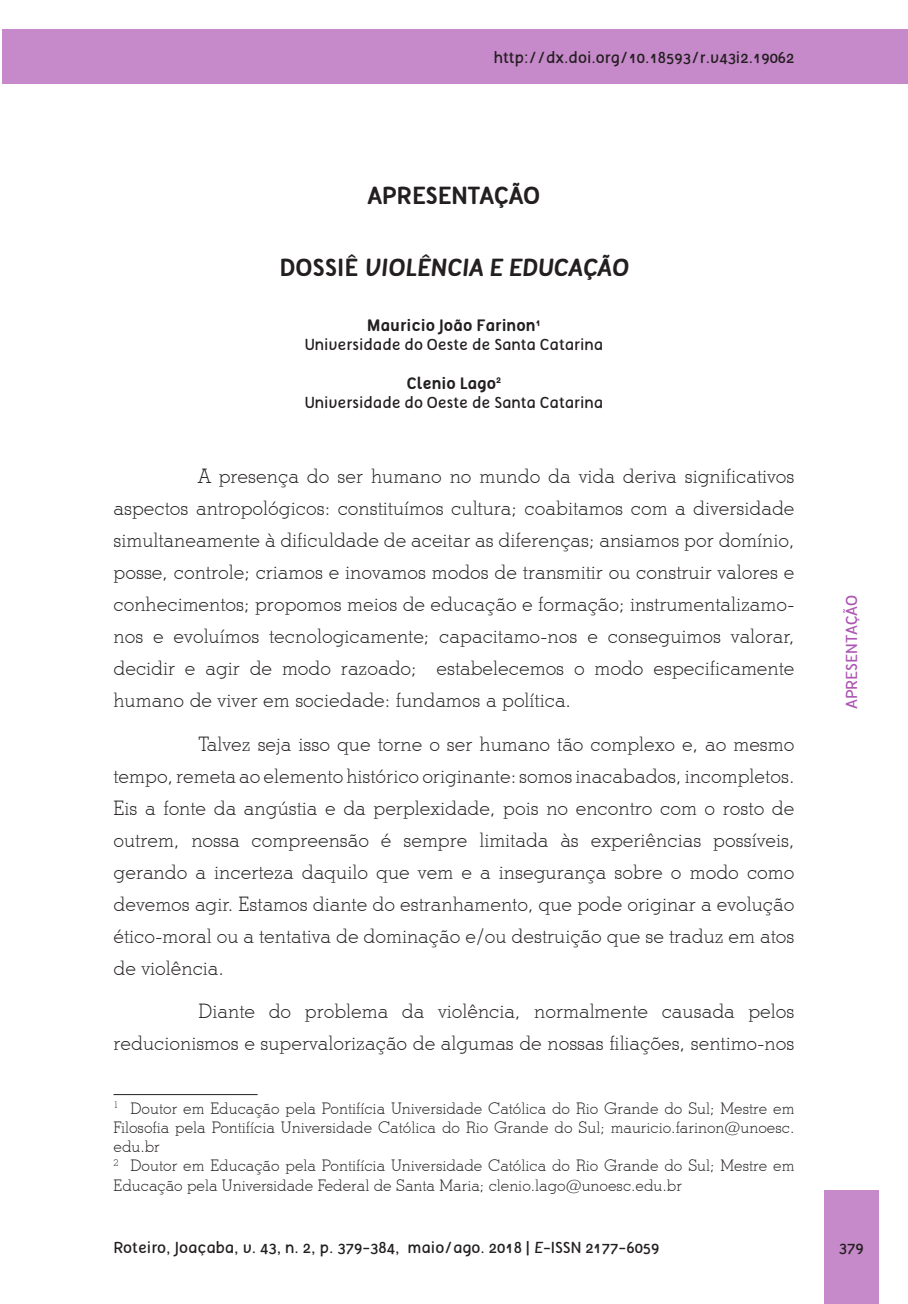
<style>
.page{position:relative;width:908px;height:1304px;background:#fff}
.page>*{position:absolute;margin:0;border:0;box-sizing:border-box;transform-origin:0 0}
.Títulos_Artigos{font:italic 700 24px "Tellural";color:#231f20}
.Títulos_Artigos-2{font:700 24px "Tellural";color:#231f20}
.Texto{font:300 20px/32px "Stymie BT";color:#231f20;text-align:justify}
.nota_de_rodapé_com_n{font:300 16px/19.2px "Stymie BT";color:#231f20;text-align:justify}
.cabeçalho{font:16px "Tellural";color:#231f20}
.Autores{font:16px "Tellural";color:#231f20}
.Só_autores{font:700 16px "Tellural";color:#231f20}
.t1{font:16px "Tellural";color:#ad57b3}
.s1{font-style:normal}
.s2{font-style:italic}
</style>
<div class="page">
<div style="left:2px;top:29px;width:905px;height:55px;background:#c689ca"></div>
<div style="left:823px;top:1191px;width:55px;height:113px;background:#c689ca"></div>
<hr style="left:113px;top:1094px;width:144px;height:1px;background:#231f20">
<p class="cabeçalho" style="left:493px;top:48px;width:302px">http://dx.doi.org/10.18593/r.v43i2.19062</p>
<p class="Títulos_Artigos-2" style="left:367px;top:182px;width:174px">APRESENTAÇÃO</p>
<p class="Títulos_Artigos" style="left:279px;top:254px;width:350px"><span class="s1">DOSSIÊ</span> VIOLÊNCIA E EDUCAÇÃO</p>
<p class="Só_autores" style="left:367px;top:316px;width:175px">Mauricio João Farinon<sup>1</sup></p>
<p class="Autores" style="left:304px;top:336px;width:300px">Universidade do Oeste de Santa Catarina</p>
<p class="Só_autores" style="left:406px;top:374px;width:96px">Clenio Lago<sup>2</sup></p>
<p class="Autores" style="left:304px;top:394px;width:300px">Universidade do Oeste de Santa Catarina</p>
<p class="Texto" style="left:113px;top:460px;width:682px;text-indent:85px">A presença do ser humano no mundo da vida deriva significativos aspectos antropológicos: constituímos cultura; coabitamos com a diversidade simultaneamente à dificuldade de aceitar as diferenças; ansiamos por domínio, posse, controle; criamos e inovamos modos de transmitir ou construir valores e conhecimentos; propomos meios de educação e formação; instrumentalizamo&shy;nos e evoluímos tecnologicamente; capacitamo-nos e conseguimos valorar, decidir e agir de modo razoado; estabelecemos o modo especificamente humano de viver em sociedade: fundamos a política.</p>
<p class="Texto" style="left:113px;top:727px;width:682px;text-indent:85px">Talvez seja isso que torne o ser humano tão complexo e, ao mesmo tempo, remeta ao elemento histórico originante: somos inacabados, incompletos.<br>Eis a fonte da angústia e da perplexidade, pois no encontro com o rosto de outrem, nossa compreensão é sempre limitada às experiências possíveis, gerando a incerteza daquilo que vem e a insegurança sobre o modo como devemos agir. Estamos diante do estranhamento, que pode originar a evolução ético-moral ou a tentativa de dominação e/ou destruição que se traduz em atos de violência.</p>
<p class="Texto" style="left:113px;top:995px;width:682px;text-align:right">Diante do problema da violência, normalmente causada pelos reducionismos e supervalorização de algumas de nossas filiações, sentimo-nos</p>
<p class="nota_de_rodapé_com_n" style="left:113px;top:1098px;width:682px"><sup>1</sup> Doutor em Educação pela Pontifícia Universidade Católica do Rio Grande do Sul; Mestre em Filosofia pela Pontifícia Universidade Católica do Rio Grande do Sul; mauricio.farinon@unoesc. edu.br</p>
<p class="nota_de_rodapé_com_n" style="left:113px;top:1156px;width:682px"><sup>2</sup> Doutor em Educação pela Pontifícia Universidade Católica do Rio Grande do Sul; Mestre em<br>Educação pela Universidade Federal de Santa Maria; clenio.lago@unoesc.edu.br</p>
<p class="t1" style="left:842px;top:709px;width:115px;rotate:-90deg">APRESENTAÇÃO</p>
<p class="cabeçalho" style="left:113px;top:1239px;width:547px">Roteiro, Joaçaba, v. 43, n. 2, p. 379-384, maio/ago. 2018 | <span class="s2">E</span>-ISSN 2177-6059</p>
<p class="Autores" style="left:838px;top:1239px;width:26px">379</p>
</div>
